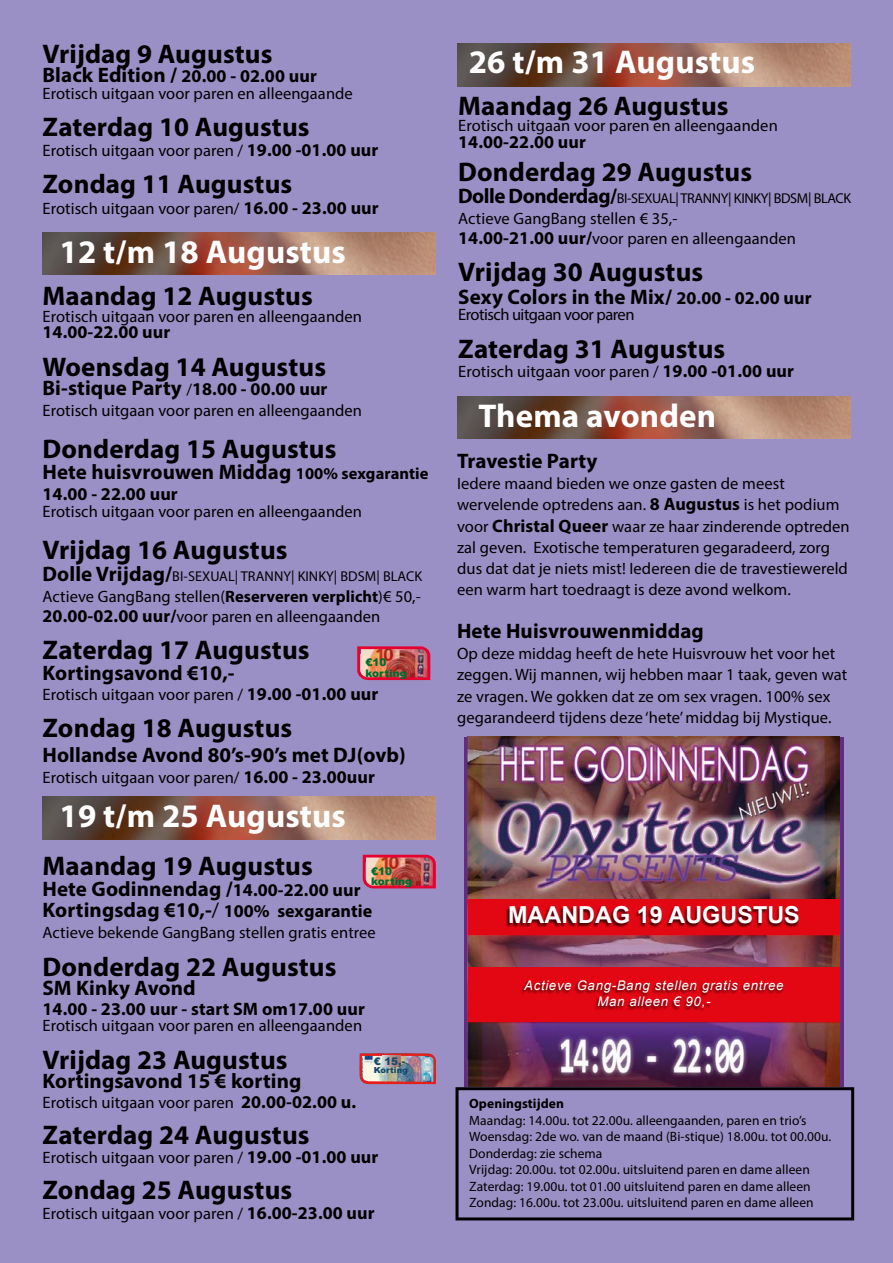
<style>
.page{position:relative;width:893px;height:1263px;background:#9b90c5}
.page>*{position:absolute;margin:0;border:0;box-sizing:border-box;transform-origin:0 0}
.t1{font:700 33px "Myriad Pro";letter-spacing:.005em;color:#fff}
.t2{font:700 27px "Myriad Pro";letter-spacing:.005em;color:#000}
.t3{font:700 23.4px "Arial";color:#fff}
.t4{font:700 21px/21px "Myriad Pro";letter-spacing:.005em;color:#000}
.t5{font:700 18px "Myriad Pro";letter-spacing:.005em;color:#000}
.t6{font:16.5px/21.3px "Myriad Pro";letter-spacing:.005em;color:#000}
.t7{font:16.5px "Myriad Pro";letter-spacing:-.03em;color:#000}
.t8{font:14.25px "Myriad Pro";letter-spacing:-.025em;color:#000}
.t9{font:14.25px "Myriad Pro";letter-spacing:.005em;color:#000}
.t10{font:13.5px/16.5px "Myriad Pro";letter-spacing:.005em;color:#000}
.t11{font:700 13.5px "Myriad Pro";letter-spacing:.005em;color:#000}
.t12{font:italic 13.2px/15.9px "Arial";letter-spacing:.05em;color:#fff;text-align:center}
.t13{font:900 10.5px/10.5px "Arial";letter-spacing:.005em;color:#006b34}
.t14{font:900 10.35px "Arial";color:#134a6d}
.t15{font:900 8.4px "Arial";color:#134a6d}
.s1{font-size:21px}
.s2{font-weight:700;font-size:18px}
.s3{font-weight:400;font-size:16.5px}
.s4{font-size:18px}
.s5{font-size:16.5px}
.s6{font-weight:700;font-size:21px}
.s7{font-weight:700}
.s8{font-weight:400}
</style>
<div class="page">
<div style="left:455px;top:1087px;width:399px;height:133px;border:3px solid #000"></div>
<img style="left:43px;top:232px;width:393px;height:43px">
<img style="left:457px;top:396px;width:393px;height:43px">
<img style="left:43px;top:797px;width:393px;height:42px">
<img style="left:457px;top:44px;width:393px;height:42px">
<img style="left:357px;top:646px;width:74px;height:35px">
<div style="left:464px;top:737px;width:380px;height:349px;background:linear-gradient(to bottom,#602c86,#602c86)"></div>
<img style="left:468px;top:737px;width:372px;height:349px">
<div style="left:468px;top:899px;width:372px;height:36px;background:#e30613"></div>
<div style="left:505px;top:905px;width:294px;height:23px;background:#000;opacity:.75"></div>
<div style="left:468px;top:968px;width:372px;height:54px;background:#e30613"></div>
<div style="left:520px;top:980px;width:264px;height:32px;background:#000;opacity:.75"></div>
<img style="left:362px;top:854px;width:74px;height:35px">
<img style="left:364px;top:1083px;width:72px;height:1px">
<img style="left:360px;top:1053px;width:76px;height:30px">
<svg style="left:382px;top:1056px;width:19px;height:11px"></svg>
<h2 class="t2" style="left:43px;top:43px;width:231px">Vrijdag 9 Augustus</h2>
<p class="t5" style="left:43px;top:69px;width:276px"><span class="s1">Black Edition /</span> 20.00 - 02.00 uur</p>
<p class="t6" style="left:43px;top:84px;width:312px">Erotisch uitgaan voor paren en alleengaande</p>
<h2 class="t2" style="left:43px;top:117px;width:269px">Zaterdag 10 Augustus</h2>
<p class="t6" style="left:43px;top:141px;width:337px">Erotisch uitgaan voor paren / <span class="s2">19.00 -01.00 uur</span></p>
<h2 class="t2" style="left:43px;top:174px;width:251px">Zondag 11 Augustus</h2>
<p class="t6" style="left:43px;top:199px;width:338px">Erotisch uitgaan voor paren/ <span class="s2">16.00 - 23.00 uur</span></p>
<h1 class="t1" style="left:60px;top:239px;width:288px">12 t/m 18 Augustus</h1>
<h2 class="t2" style="left:43px;top:286px;width:272px">Maandag 12 Augustus</h2>
<p class="t6" style="left:43px;top:307px;width:321px">Erotisch uitgaan voor paren en alleengaanden</p>
<p class="t5" style="left:43px;top:325px;width:129px">14.00-22.00 uur</p>
<h2 class="t2" style="left:43px;top:356px;width:285px">Woensdag 14 Augustus</h2>
<p class="t4" style="left:43px;top:379px;width:286px">Bi-stique Party <span class="s3">/</span><span class="s4">18.00 - 00.00 uur</span></p>
<p class="t6" style="left:43px;top:401px;width:321px">Erotisch uitgaan voor paren en alleengaanden</p>
<h2 class="t2" style="left:43px;top:439px;width:295px">Donderdag 15 Augustus</h2>
<p class="t4" style="left:43px;top:463px;width:388px">Hete huisvrouwen Middag <span class="s5">100% sexgarantie</span></p>
<p class="t5" style="left:43px;top:487px;width:137px">14.00 - 22.00 uur</p>
<p class="t6" style="left:43px;top:502px;width:321px">Erotisch uitgaan voor paren en alleengaanden</p>
<h2 class="t2" style="left:43px;top:539px;width:247px">Vrijdag 16 Augustus</h2>
<p class="t9" style="left:43px;top:570px;width:381px"><span class="s6">Dolle Vrijdag/</span>BI-SEXUAL| TRANNY| KINKY| BDSM| BLACK</p>
<p class="t6" style="left:43px;top:588px;width:380px;line-height:19.5px">Actieve GangBang stellen(<span class="s7">Reserveren verplicht</span>)€ 50,-<br><span class="s2">20.00-02.00 uur/</span>voor paren en alleengaanden</p>
<h2 class="t2" style="left:43px;top:640px;width:269px">Zaterdag 17 Augustus</h2>
<p class="t4" style="left:43px;top:664px;width:194px">Kortingsavond €10,-</p>
<p class="t6" style="left:43px;top:685px;width:337px">Erotisch uitgaan voor paren / <span class="s2">19.00 -01.00 uur</span></p>
<h2 class="t2" style="left:43px;top:718px;width:251px">Zondag 18 Augustus</h2>
<p class="t4" style="left:43px;top:747px;width:365px">Hollandse Avond 80’s-90’s met DJ(ovb)</p>
<p class="t6" style="left:43px;top:769px;width:334px">Erotisch uitgaan voor paren/ <span class="s2">16.00 - 23.00uur</span></p>
<p class="t13" style="left:365px;top:658px;width:43px">€10 korting</p>
<h1 class="t1" style="left:60px;top:803px;width:288px">19 t/m 25 Augustus</h1>
<h2 class="t2" style="left:43px;top:855px;width:272px">Maandag 19 Augustus</h2>
<p class="t4" style="left:43px;top:880px;width:331px">Hete Godinnendag /<span class="s4">14.00-22.00 uur<br></span>Kortingsdag €10,-<span class="s8">/</span> <span class="s4">100% sexgarantie</span></p>
<p class="t6" style="left:43px;top:923px;width:335px">Actieve bekende GangBang stellen gratis entree</p>
<h2 class="t2" style="left:43px;top:956px;width:295px">Donderdag 22 Augustus</h2>
<p class="t4" style="left:43px;top:979px;width:155px">SM Kinky Avond</p>
<p class="t5" style="left:43px;top:1001px;width:324px">14.00 - 23.00 uur - start SM om17.00 uur</p>
<p class="t6" style="left:43px;top:1016px;width:321px">Erotisch uitgaan voor paren en alleengaanden</p>
<h2 class="t2" style="left:43px;top:1049px;width:247px">Vrijdag 23 Augustus</h2>
<p class="t4" style="left:43px;top:1072px;width:260px">Kortingsavond 15 € korting</p>
<p class="t6" style="left:43px;top:1093px;width:315px">Erotisch uitgaan voor paren <span class="s2">20.00-02.00 u.</span></p>
<h2 class="t2" style="left:43px;top:1124px;width:269px">Zaterdag 24 Augustus</h2>
<p class="t6" style="left:43px;top:1148px;width:337px">Erotisch uitgaan voor paren / <span class="s2">19.00 -01.00 uur</span></p>
<h2 class="t2" style="left:43px;top:1179px;width:251px">Zondag 25 Augustus</h2>
<p class="t6" style="left:43px;top:1204px;width:334px">Erotisch uitgaan voor paren / <span class="s2">16.00-23.00 uur</span></p>
<p class="t13" style="left:371px;top:867px;width:43px">€10 korting</p>
<p class="t14" style="left:374px;top:1057px;width:33px">€ 15,-</p>
<p class="t15" style="left:374px;top:1067px;width:35px">Korting</p>
<h1 class="t1" style="left:469px;top:49px;width:288px">26 t/m 31 Augustus</h1>
<h2 class="t2" style="left:458px;top:95px;width:272px">Maandag 26 Augustus</h2>
<p class="t6" style="left:458px;top:117px;width:321px">Erotisch uitgaan voor paren en alleengaanden</p>
<p class="t5" style="left:458px;top:135px;width:129px">14.00-22.00 uur</p>
<h2 class="t2" style="left:458px;top:161px;width:295px">Donderdag 29 Augustus</h2>
<p class="t8" style="left:458px;top:193px;width:395px"><span class="s6">Dolle Donderdag/</span>BI-SEXUAL| TRANNY| KINKY| BDSM| BLACK</p>
<p class="t6" style="left:458px;top:210px;width:339px;line-height:19.5px">Actieve GangBang stellen € 35,-<br><span class="s2">14.00-21.00 uur/</span>voor paren en alleengaanden</p>
<h2 class="t2" style="left:458px;top:262px;width:247px">Vrijdag 30 Augustus</h2>
<p class="t4" style="left:458px;top:288px;width:355px">Sexy Colors in the Mix/ <span class="s4">20.00 - 02.00 uur</span></p>
<p class="t7" style="left:458px;top:308px;width:178px">Erotisch uitgaan voor paren</p>
<h2 class="t2" style="left:458px;top:338px;width:269px">Zaterdag 31 Augustus</h2>
<p class="t6" style="left:458px;top:363px;width:337px">Erotisch uitgaan voor paren / <span class="s2">19.00 -01.00 uur</span></p>
<h1 class="t1" style="left:478px;top:403px;width:239px">Thema avonden</h1>
<p class="t4" style="left:457px;top:452px;width:142px">Travestie Party</p>
<p class="t6" style="left:457px;top:474px;width:394px">Iedere maand bieden we onze gasten de meest wervelende optredens aan. <span class="s2">8 Augustus</span> is het podium voor <span class="s2">Christal Queer</span> waar ze haar zinderende optreden zal geven. Exotische temperaturen gegaradeerd, zorg dus dat dat je niets mist! Iedereen die de travestiewereld een warm hart toedraagt is deze avond welkom.</p>
<p class="t4" style="left:457px;top:622px;width:248px">Hete Huisvrouwenmiddag</p>
<p class="t6" style="left:457px;top:644px;width:392px">Op deze middag heeft de hete Huisvrouw het voor het zeggen. Wij mannen, wij hebben maar 1 taak, geven wat ze vragen. We gokken dat ze om sex vragen. 100% sex gegarandeerd tijdens deze ‘hete’ middag bij Mystique.</p>
<h3 class="t3" style="left:508px;top:901px;width:293px">MAANDAG 19 AUGUSTUS</h3>
<p class="t12" style="left:524px;top:979px;width:261px">Actieve Gang-Bang stellen gratis entree<br>Man alleen € 90,-</p>
<p class="t11" style="left:469px;top:1099px;width:96px">Openingstijden</p>
<p class="t10" style="left:469px;top:1113px;width:364px">Maandag: 14.00u. tot 22.00u. alleengaanden, paren en trio’s Woensdag: 2de wo. van de maand (Bi-stique) 18.00u. tot 00.00u.<br>Donderdag: zie schema<br>Vrijdag: 20.00u. tot 02.00u. uitsluitend paren en dame alleen Zaterdag: 19.00u. tot 01.00 uitsluitend paren en dame alleen Zondag: 16.00u. tot 23.00u. uitsluitend paren en dame alleen</p>
</div>
